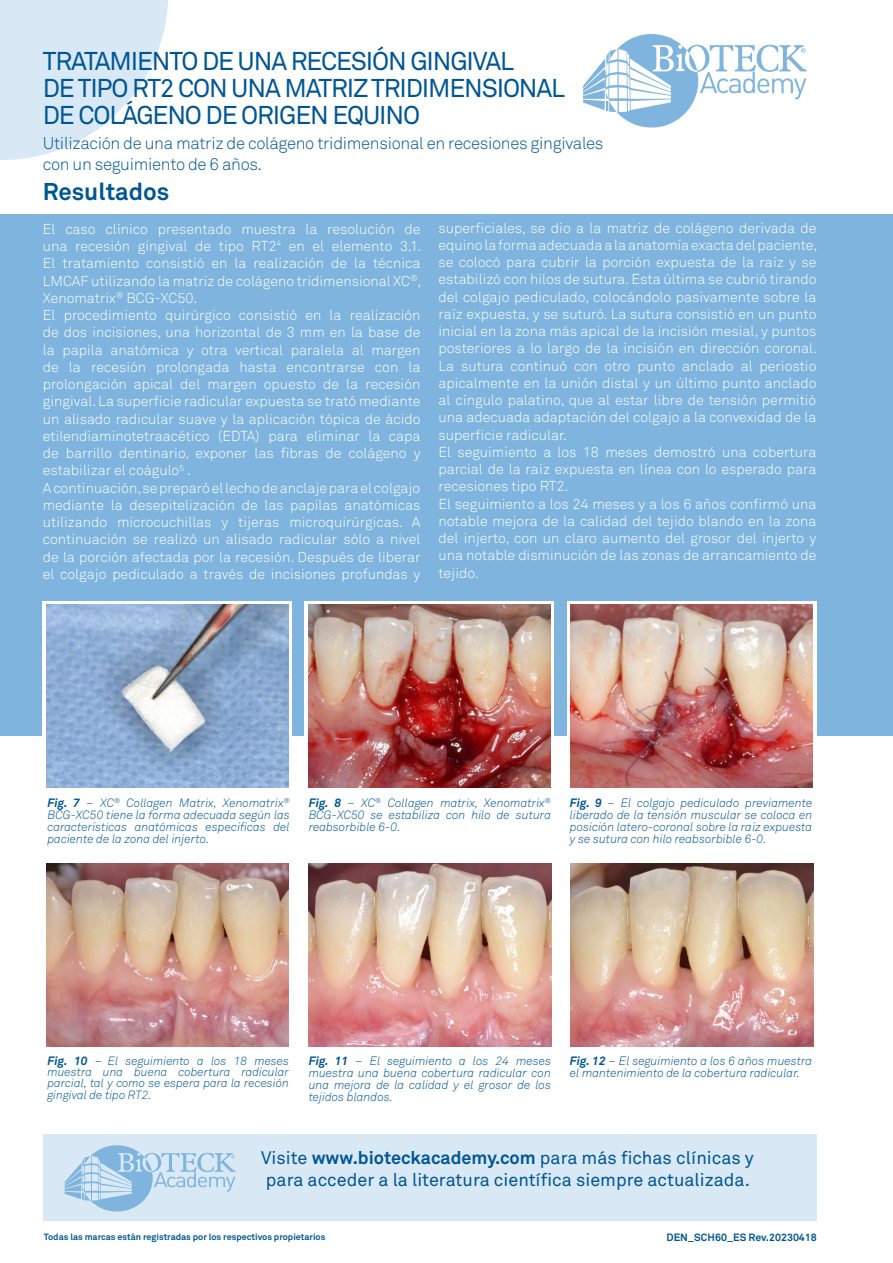
<style>
.page{position:relative;width:893px;height:1263px;background:#fff}
.page>*{position:absolute;margin:0;border:0;box-sizing:border-box;transform-origin:0 0}
.t1{font:25.5px/27px "Akkurat Pro";letter-spacing:-.045em;color:#005694}
.t2{font:700 24px "Akkurat Pro";color:#005694}
.t3{font:18px/21.6px "Akkurat Pro";color:#005694}
.t4{font:16.8px/21px "Akkurat Light Pro";letter-spacing:-.02em;color:#005694}
.t5{font:14.25px/17.2px "Akkurat Light Pro";color:#fff}
.t6{font:italic 12px/12px "Akkurat Light Pro";color:#005694;text-align:justify}
.t7{font:italic 11.85px/11.2px "Akkurat Light Pro";color:#005694;text-align:justify}
.t8{font:700 10.5px "Akkurat Pro";color:#005694}
.t9{font:700 9px "Akkurat Pro";color:#005694}
.s1{font-family:"Akkurat Pro";font-weight:700}
.s2{font-family:"Akkurat Pro";font-weight:700;font-size:12px}
.s3{font-size:12px}
.s4{font-weight:700}
</style>
<div class="page">
<svg style="left:0;top:0;width:168px;height:160px"></svg>
<svg style="left:583px;top:34px;width:223px;height:94px"></svg>
<div style="left:0;top:214px;width:893px;height:522px;background:#7eb4dd"></div>
<div style="left:43px;top:1134px;width:774px;height:86px;background:#d8e8f4"></div>
<svg style="left:65px;top:1145px;width:170px;height:66px"></svg>
<svg style="left:43px;top:601px;width:249px;height:187px;fill:#fff"></svg>
<div style="left:305px;top:601px;width:249px;height:189px;background:#fff"></div>
<div style="left:567px;top:601px;width:249px;height:189px;background:#fff"></div>
<img style="left:571px;top:864px;width:242px;height:182px">
<img style="left:46px;top:604px;width:242px;height:183px">
<img style="left:308px;top:604px;width:243px;height:183px">
<img style="left:570px;top:604px;width:243px;height:183px">
<img style="left:46px;top:864px;width:242px;height:182px">
<img style="left:309px;top:864px;width:242px;height:182px">
<h1 class="t1" style="left:43px;top:48px;width:524px">TRATAMIENTO DE UNA RECESIÓN GINGIVAL<br>DE TIPO RT2 CON UNA MATRIZ TRIDIMENSIONAL<br>DE COLÁGENO DE ORIGEN EQUINO</h1>
<p class="t4" style="left:43px;top:133px;width:562px">Utilización de una matriz de colágeno tridimensional en recesiones gingivales con un seguimiento de 6 años.</p>
<h2 class="t2" style="left:43px;top:176px;width:128px">Resultados</h2>
<p class="t5" style="left:43px;top:220px;width:380px">El caso clínico presentado muestra la resolución de una recesión gingival de tipo RT2<sup>4</sup> en el elemento 3.1.<br>El tratamiento consistió en la realización de la técnica LMCAF utilizando la matriz de colágeno tridimensional XC<sup>®</sup>, Xenomatrix<sup>®</sup> BCG-XC50.<br>El procedimiento quirúrgico consistió en la realización de dos incisiones, una horizontal de 3 mm en la base de la papila anatómica y otra vertical paralela al margen de la recesión prolongada hasta encontrarse con la prolongación apical del margen opuesto de la recesión gingival. La superficie radicular expuesta se trató mediante un alisado radicular suave y la aplicación tópica de ácido etilendiaminotetraacético (EDTA) para eliminar la capa de barrillo dentinario, exponer las fibras de colágeno y estabilizar el coágulo<sup>5</sup> .<br>A continuación, se preparó el lecho de anclaje para el colgajo mediante la desepitelización de las papilas anatómicas utilizando microcuchillas y tijeras microquirúrgicas. A continuación se realizó un alisado radicular sólo a nivel de la porción afectada por la recesión. Después de liberar el colgajo pediculado a través de incisiones profundas y</p>
<p class="t5" style="left:438px;top:219px;width:380px">superficiales, se dio a la matriz de colágeno derivada de equino la forma adecuada a la anatomía exacta del paciente, se colocó para cubrir la porción expuesta de la raíz y se estabilizó con hilos de sutura. Esta última se cubrió tirando del colgajo pediculado, colocándolo pasivamente sobre la raíz expuesta, y se suturó. La sutura consistió en un punto inicial en la zona más apical de la incisión mesial, y puntos posteriores a lo largo de la incisión en dirección coronal.<br>La sutura continuó con otro punto anclado al periostio apicalmente en la unión distal y un último punto anclado al cíngulo palatino, que al estar libre de tensión permitió una adecuada adaptación del colgajo a la convexidad de la superficie radicular.<br>El seguimiento a los 18 meses demostró una cobertura parcial de la raíz expuesta en línea con lo esperado para recesiones tipo RT2.<br>El seguimiento a los 24 meses y a los 6 años confirmó una notable mejora de la calidad del tejido blando en la zona del injerto, con un claro aumento del grosor del injerto y una notable disminución de las zonas de arrancamiento de tejido.</p>
<p class="t6" style="left:47px;top:797px;width:244px"><span class="s1">Fig. 7</span> – XC<sup>®</sup> Collagen Matrix, Xenomatrix<sup>® </sup>BCG-XC50 tiene la forma adecuada según las características anatómicas específicas del paciente de la zona del injerto.</p>
<p class="t6" style="left:309px;top:797px;width:244px"><span class="s1">Fig. 8</span> – XC<sup>®</sup> Collagen matrix, Xenomatrix<sup>® </sup>BCG-XC50 se estabiliza con hilo de sutura reabsorbible 6-0.</p>
<p class="t6" style="left:570px;top:797px;width:244px"><span class="s1">Fig. 9</span> – El colgajo pediculado previamente liberado de la tensión muscular se coloca en posición latero-coronal sobre la raíz expuesta y se sutura con hilo reabsorbible 6-0.</p>
<p class="t7" style="left:47px;top:1055px;width:243px"><span class="s2">Fig. 10</span> <span class="s3">–</span> El seguimiento a los 18 meses muestra una buena cobertura radicular parcial, tal y como se espera para la recesión gingival de tipo RT2.</p>
<p class="t6" style="left:309px;top:1055px;width:244px"><span class="s1">Fig. 11</span> – El seguimiento a los 24 meses muestra una buena cobertura radicular con una mejora de la calidad y el grosor de los tejidos blandos.</p>
<p class="t6" style="left:570px;top:1055px;width:244px"><span class="s1">Fig. 12</span> – El seguimiento a los 6 años muestra el mantenimiento de la cobertura radicular.</p>
<p class="t3" style="left:261px;top:1147px;width:494px">Visite <span class="s4">www.bioteckacademy.com</span> para más fichas clínicas y para acceder a la literatura científica siempre actualizada.</p>
<p class="t9" style="left:44px;top:1231px;width:283px">Todas las marcas están registradas por los respectivos propietarios</p>
<p class="t8" style="left:666px;top:1231px;width:152px">DEN_SCH60_ES Rev.20230418</p>
</div>
